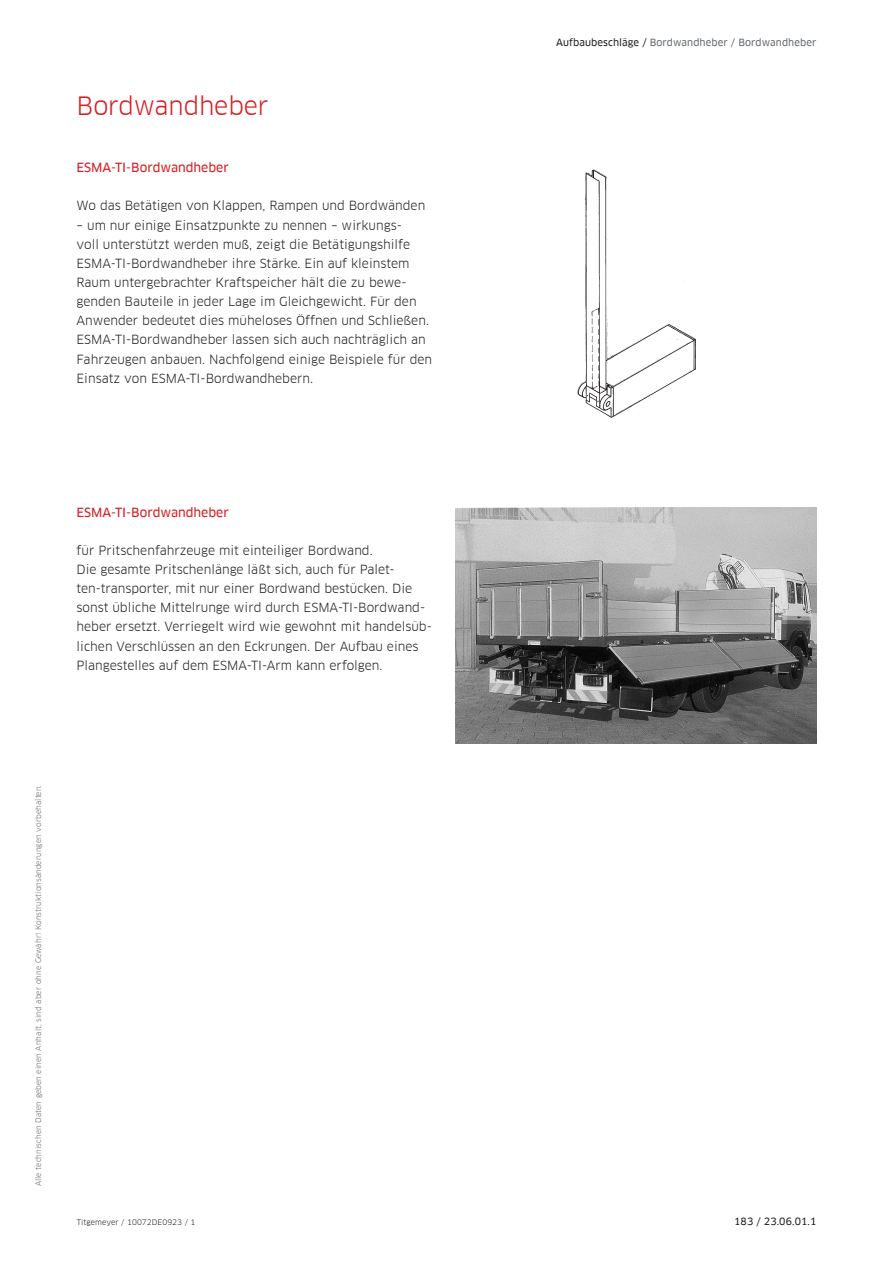
<style>
.page{position:relative;width:893px;height:1263px;background:#fff}
.page>*{position:absolute;margin:0;border:0;box-sizing:border-box;transform-origin:0 0}
.t1{font:24.75px "Clan Offc Pro";letter-spacing:-.005em;color:#d81c23}
.t2{font:12.3px/19.2px "Clan Offc Pro";color:#231f20}
.t3{font:12.3px "Clan Offc Pro News";color:#d81c23}
.t4{font:9.75px "Clan Offc Pro News";letter-spacing:.01em;color:#666b70}
.t5{font:9.75px "Clan Offc Pro News";letter-spacing:.01em;color:#231f20}
.t6{font:7.5px "Clan Offc Pro";letter-spacing:.01em;color:#666b70}
.t7{font:7.5px "Clan Offc Pro";letter-spacing:.01em;color:#231f20}
.s1{color:#231f20}
</style>
<div class="page">
<img style="left:577px;top:169px;width:119px;height:249px">
<img style="left:455px;top:507px;width:361px;height:236px">
<h1 class="t1" style="left:77px;top:91px;width:194px">Bordwandheber</h1>
<p class="t3" style="left:77px;top:160px;width:154px">ESMA-TI-Bordwandheber</p>
<p class="t2" style="left:77px;top:196px;width:350px">Wo das Betätigen von Klappen, Rampen und Bordwänden</p>
<p class="t2" style="left:77px;top:215px;width:357px">– um nur einige Einsatzpunkte zu nennen – wirkungs-<br>voll unterstützt werden muß, zeigt die Betätigungshilfe ESMA-TI-Bordwandheber ihre Stärke. Ein auf kleinstem Raum untergebrachter Kraftspeicher hält die zu bewe&shy;genden Bauteile in jeder Lage im Gleichgewicht. Für den Anwender bedeutet dies müheloses Öffnen und Schließen.<br>ESMA-TI-Bordwandheber lassen sich auch nachträglich an Fahrzeugen anbauen. Nachfolgend einige Beispiele für den Einsatz von ESMA-TI-Bordwandhebern.</p>
<p class="t3" style="left:77px;top:505px;width:154px">ESMA-TI-Bordwandheber</p>
<p class="t2" style="left:77px;top:541px;width:357px">für Pritschenfahrzeuge mit einteiliger Bordwand.<br>Die gesamte Pritschenlänge läßt sich, auch für Palet&shy;ten-transporter, mit nur einer Bordwand bestücken. Die sonst übliche Mittelrunge wird durch ESMA-TI-Bordwand&shy;heber ersetzt. Verriegelt wird wie gewohnt mit handelsüb&shy;lichen Verschlüssen an den Eckrungen. Der Aufbau eines Plangestelles auf dem ESMA-TI-Arm kann erfolgen.</p>
<p class="t6" style="left:34px;top:1186px;width:403px;rotate:-90deg">Alle technischen Daten geben einen Anhalt, sind aber ohne Gewähr! Konstruktionsänderungen vorbehalten.</p>
<p class="t7" style="left:77px;top:1217px;width:120px">Titgemeyer / 10072DE0923 / 1</p>
<p class="t4" style="left:556px;top:37px;width:262px"><span class="s1">Aufbaubeschläge /</span> Bordwandheber / Bordwandheber</p>
<p class="t5" style="left:734px;top:1215px;width:84px">183 / 23.06.01.1</p>
</div>
